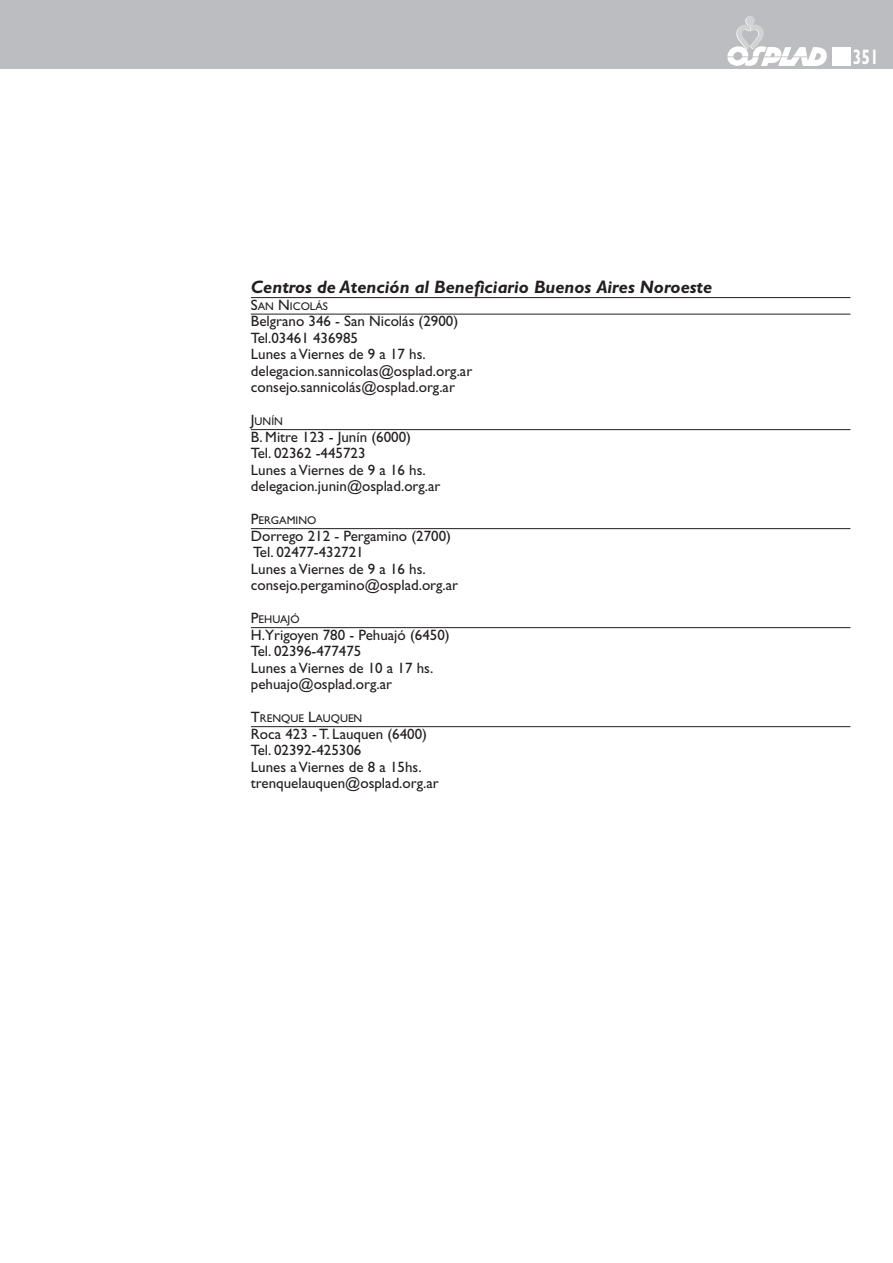
<style>
.page{position:relative;width:893px;height:1263px;background:#fff}
.page>*{position:absolute;margin:0;border:0;box-sizing:border-box;transform-origin:0 0}
.t1{font:700 21px "Gill Sans";color:#fff;scale:.75 1}
.t2{font:italic 700 18px "Gill Sans";color:#231f20}
.t3{font:15px/16.5px "Gill Sans";color:#231f20}
.t4{font:11.25px "Gill Sans";color:#231f20}
.s1{font-size:15px}
</style>
<div class="page">
<div style="left:0;top:0;width:893px;height:68px;background:#bcbdc0"></div>
<div style="left:746px;top:16px;width:9px;height:9px;background:#d1d2d4;border-radius:50%"></div>
<svg style="left:727px;top:24px;width:100px;height:42px"></svg>
<div style="left:832px;top:48px;width:18px;height:18px;background:#fff"></div>
<hr style="left:251px;top:297px;width:599px;height:1px;background:#231f20">
<hr style="left:251px;top:314px;width:599px;height:1px;background:#231f20">
<hr style="left:251px;top:429px;width:599px;height:1px;background:#231f20">
<hr style="left:251px;top:528px;width:599px;height:1px;background:#231f20">
<hr style="left:251px;top:627px;width:599px;height:1px;background:#231f20">
<hr style="left:251px;top:726px;width:599px;height:1px;background:#231f20">
<p class="t2" style="left:251px;top:277px;width:463px">Centros de Atención al Beneficiario Buenos Aires Noroeste</p>
<p class="t4" style="left:251px;top:300px;width:78px"><span class="s1">S</span>AN <span class="s1">N</span> ICOLÁS</p>
<p class="t3" style="left:251px;top:313px;width:223px">Belgrano 346 - San Nicolás (2900)<br>Tel.03461 436985<br>Lunes a Viernes de 9 a 17 hs. delegacion.sannicolas@osplad.org.ar consejo.sannicolás@osplad.org.ar</p>
<p class="t4" style="left:251px;top:415px;width:34px"><span class="s1">J</span>UNÍN</p>
<p class="t3" style="left:251px;top:429px;width:191px">B. Mitre 123 - Junín (6000)<br>Tel. 02362 -445723<br>Lunes a Viernes de 9 a 16 hs. delegacion.junin@osplad.org.ar</p>
<p class="t4" style="left:251px;top:514px;width:67px"><span class="s1">P</span>ERGAMINO</p>
<p class="t3" style="left:251px;top:528px;width:209px">Dorrego 212 - Pergamino (2700)<br>Tel. 02477-432721<br>Lunes a Viernes de 9 a 16 hs. consejo.pergamino@osplad.org.ar</p>
<p class="t4" style="left:251px;top:613px;width:50px"><span class="s1">P</span>EHUAJÓ</p>
<p class="t3" style="left:251px;top:627px;width:200px">H.Yrigoyen 780 - Pehuajó (6450)<br>Tel. 02396-477475<br>Lunes a Viernes de 10 a 17 hs. pehuajo@osplad.org.ar</p>
<p class="t4" style="left:251px;top:712px;width:113px"><span class="s1">T</span>RENQUE <span class="s1">L</span>AUQUEN</p>
<p class="t3" style="left:251px;top:726px;width:189px">Roca 423 - T. Lauquen (6400)<br>Tel. 02392-425306<br>Lunes a Viernes de 8 a 15hs. trenquelauquen@osplad.org.ar</p>
<h1 class="t1" style="left:853px;top:44px;width:36px">351</h1>
</div>
